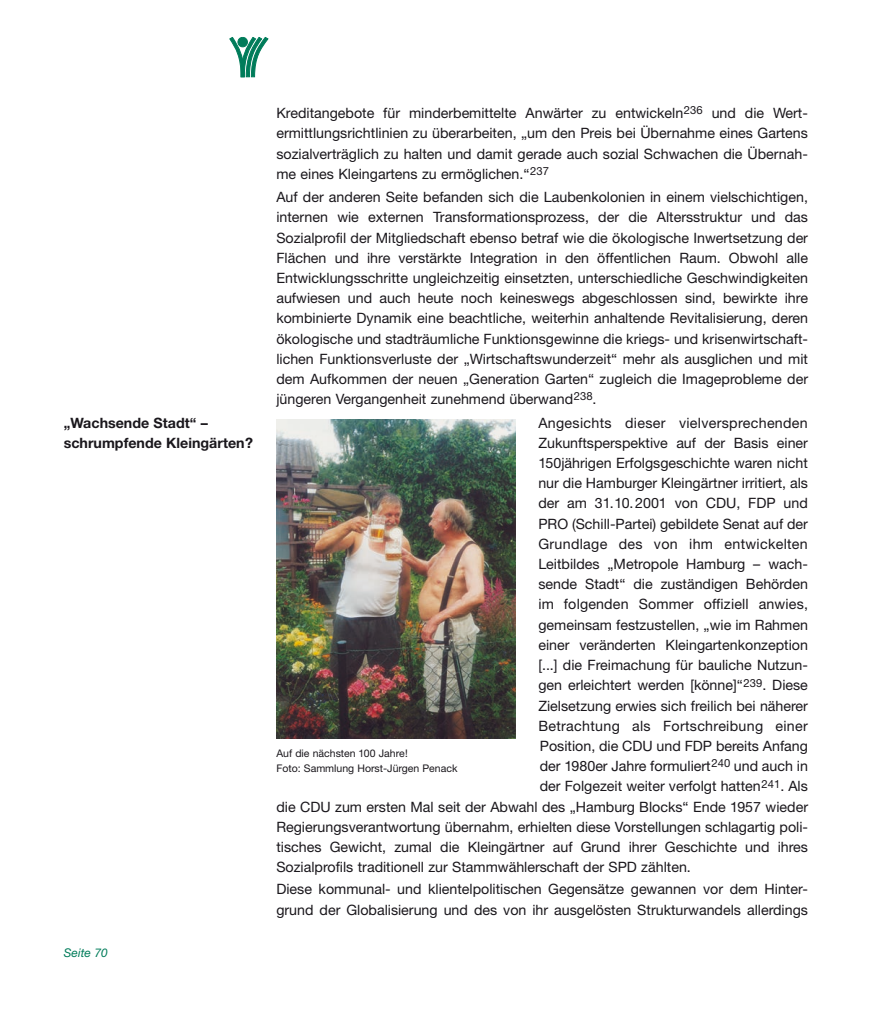
<style>
.page{position:relative;width:893px;height:1021px;background:#fff}
.page>*{position:absolute;margin:0;border:0;box-sizing:border-box;transform-origin:0 0}
.t1{font:14.25px/20.2px "Helvetica Neue";color:#1a171c;text-align:justify}
.t2{font:14.25px "Helvetica Neue";letter-spacing:.02em;color:#1a171c}
.t3{font:700 14.25px/20.2px "Helvetica Neue";color:#1a171c}
.t4{font:italic 12px "Helvetica Neue";color:#007c5a}
.t5{font:10.5px/14.9px "Helvetica Neue";color:#1a171c}
</style>
<div class="page">
<svg style="left:229px;top:37px;width:40px;height:41px"></svg>
<img style="left:276px;top:419px;width:240px;height:320px">
<p class="t3" style="left:64px;top:412px;width:191px">„Wachsende Stadt“ – schrumpfende Kleingärten?</p>
<p class="t4" style="left:64px;top:945px;width:46px">Seite 70</p>
<p class="t1" style="left:276px;top:103px;width:533px">Kreditangebote für minderbemittelte Anwärter zu entwickeln<sup>236</sup> und die Wert - ermittlungsrichtlinien zu überarbeiten, „um den Preis bei Übernahme eines Gartens sozialverträglich zu halten und damit gerade auch sozial Schwachen die Übernah&shy;me eines Kleingartens zu ermöglichen.“<sup>237</sup></p>
<p class="t1" style="left:276px;top:187px;width:533px">Auf der anderen Seite befanden sich die Laubenkolonien in einem vielschichtigen, internen wie externen Transformationsprozess, der die Altersstruktur und das Sozial profil der Mitgliedschaft ebenso betraf wie die ökologische Inwertsetzung der Flächen und ihre verstärkte Integration in den öffentlichen Raum. Obwohl alle Entwicklungsschritte ungleichzeitig einsetzten, unterschiedliche Geschwindigkeiten aufwiesen und auch heute noch keineswegs abgeschlossen sind, bewirkte ihre kombinierte Dynamik eine beachtliche, weiterhin anhaltende Revitalisierung, deren ökologische und stadträumliche Funktionsgewinne die kriegs- und krisenwirtschaft&shy;lichen Funktionsverluste der „Wirtschaftswunderzeit“ mehr als ausglichen und mit dem Aufkommen der neuen „Generation Garten“ zugleich die Imageprobleme der jüngeren Vergangenheit zunehmend überwand<sup>238</sup>.</p>
<p class="t2" style="left:538px;top:414px;width:271px">Angesichts dieser vielversprechenden</p>
<p class="t1" style="left:538px;top:432px;width:271px">Zukunftsperspektive auf der Basis einer</p>
<p class="t1" style="left:538px;top:452px;width:271px">150jährigen Erfolgsgeschichte waren nicht</p>
<p class="t1" style="left:538px;top:473px;width:271px">nur die Hamburger Kleingärtner irritiert, als</p>
<p class="t1" style="left:538px;top:493px;width:271px">der am 31.10.2001 von CDU, FDP und</p>
<p class="t1" style="left:538px;top:513px;width:271px">PRO (Schill-Partei) gebildete Senat auf der</p>
<p class="t2" style="left:538px;top:535px;width:271px">Grundlage des von ihm entwickelten</p>
<p class="t1" style="left:538px;top:553px;width:271px">Leitbildes „Metropole Hamburg – wach-</p>
<p class="t1" style="left:538px;top:574px;width:271px">sende Stadt“ die zuständigen Behörden</p>
<p class="t1" style="left:538px;top:594px;width:271px">im folgenden Sommer offiziell anwies,</p>
<p class="t1" style="left:538px;top:614px;width:271px">gemeinsam festzustellen, „wie im Rahmen</p>
<p class="t1" style="left:538px;top:634px;width:271px">einer veränderten Kleingartenkonzeption</p>
<p class="t1" style="left:538px;top:654px;width:271px">[...] die Freimachung für bauliche Nutzun -</p>
<p class="t1" style="left:538px;top:674px;width:271px">gen erleichtert werden [könne]“<sup>239</sup>. Diese</p>
<p class="t1" style="left:538px;top:695px;width:271px">Zielsetzung erwies sich freilich bei näherer</p>
<p class="t2" style="left:538px;top:717px;width:271px">Betrachtung als Fortschreibung einer</p>
<p class="t1" style="left:540px;top:735px;width:270px">Position, die CDU und FDP bereits Anfang</p>
<p class="t1" style="left:540px;top:755px;width:270px">der 1980er Jahre formuliert<sup>240</sup> und auch in</p>
<p class="t1" style="left:540px;top:776px;width:270px">der Folgezeit weiter verfolgt hatten<sup>241</sup>. Als</p>
<p class="t1" style="left:276px;top:796px;width:533px">die CDU zum ersten Mal seit der Abwahl des „Hamburg Blocks“ Ende 1957 wieder</p>
<p class="t1" style="left:276px;top:816px;width:533px">Regierungsverantwortung übernahm, erhielten diese Vorstellungen schlagartig poli-</p>
<p class="t1" style="left:276px;top:836px;width:533px">tisches Gewicht, zumal die Kleingärtner auf Grund ihrer Geschichte und ihres</p>
<p class="t1" style="left:276px;top:856px;width:416px">Sozialprofils traditionell zur Stammwähler schaft der SPD zählten.</p>
<p class="t1" style="left:276px;top:879px;width:533px">Diese kommunal- und klientelpolitischen Gegensätze gewannen vor dem Hinter - grund der Globalisierung und des von ihr ausgelösten Strukturwandels allerdings</p>
<p class="t5" style="left:276px;top:745px;width:183px">Auf die nächsten 100 Jahre!<br>Foto: Sammlung Horst-Jürgen Penack</p>
</div>
